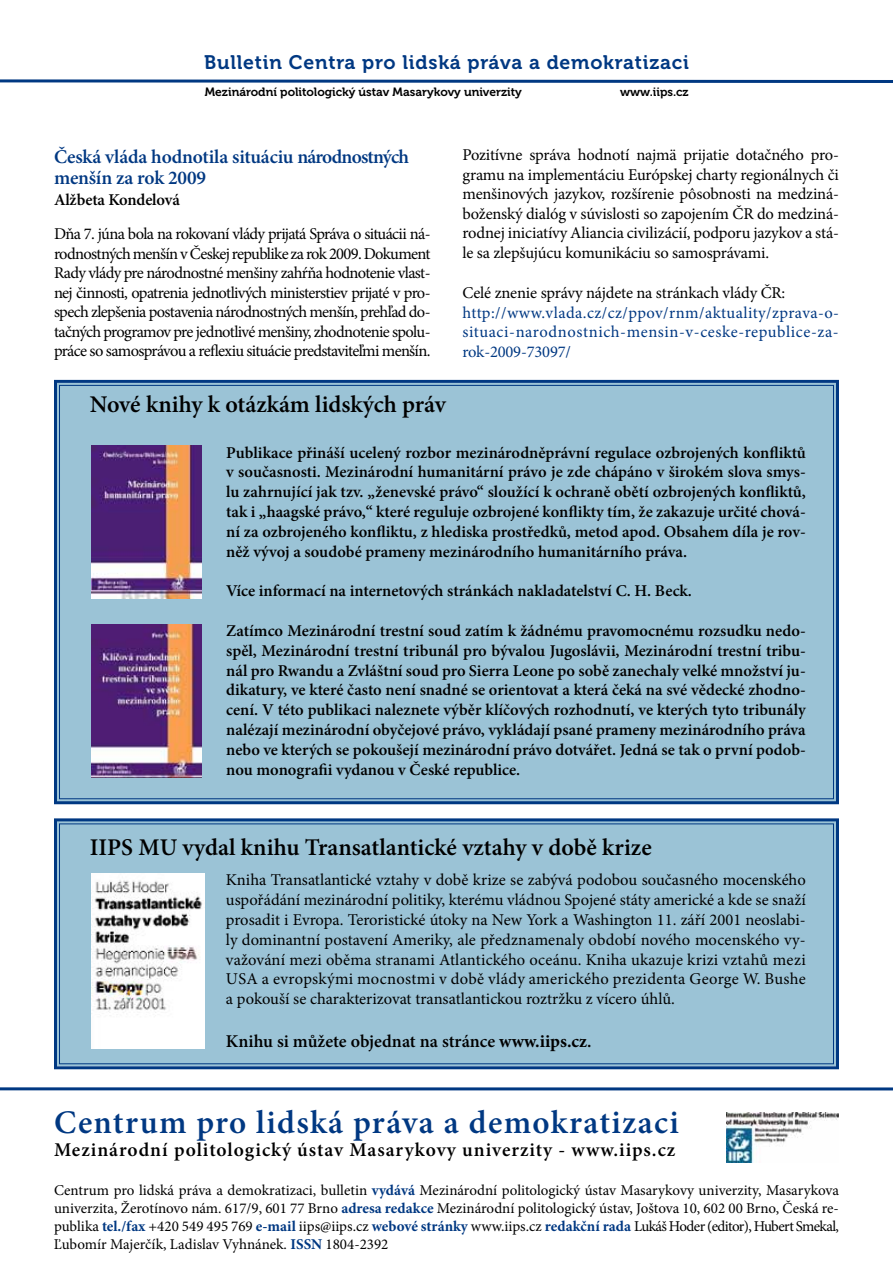
<style>
.page{position:relative;width:893px;height:1263px;background:#fff}
.page>*{position:absolute;margin:0;border:0;box-sizing:border-box;transform-origin:0 0}
.t1{font:600 33px "Minion Pro";letter-spacing:.04em;color:#003882}
.t2{font:600 24px "Minion Pro";color:#000}
.t3{font:600 19.5px "Minion Pro";letter-spacing:.05em;color:#000}
.t4{font:600 19.5px/21px "Minion Pro";letter-spacing:-.01em;color:#003882}
.t5{font:19.5px "Museo 700";letter-spacing:.04em;color:#003882}
.t6{font:600 18px "Minion Pro";color:#000}
.t7{font:16.5px/19.5px "Minion Pro";letter-spacing:-.015em;color:#000;text-align:justify}
.t8{font:600 16.5px/19.8px "Minion Pro";color:#000;text-align:justify}
.t9{font:16.5px/19.5px "Minion Pro";letter-spacing:.035em;color:#003882;text-align:justify}
.t10{font:15px/18px "Minion Pro";letter-spacing:-.005em;color:#000;text-align:justify}
.t11{font:12px "Museo 700";color:#000}
.s1{font-weight:700}
.s2{font-weight:700;color:#003882}
</style>
<div class="page">
<svg style="left:0;top:79px;width:893px;height:4px;background:#3f69a0"></svg>
<img style="left:726px;top:1112px;width:113px;height:50px">
<hr style="left:0;top:1087px;width:893px;height:3px;background:#003882">
<div style="left:54px;top:818px;width:785px;height:252px;background:#9bc3d6"></div>
<div style="left:59px;top:823px;width:775px;height:241px;border:1px solid #003882"></div>
<img style="left:92px;top:873px;width:112px;height:176px">
<div style="left:54px;top:379px;width:785px;height:426px;background:#9bc3d6"></div>
<img style="left:92px;top:445px;width:110px;height:154px">
<img style="left:92px;top:624px;width:109px;height:153px">
<p class="t5" style="left:204px;top:51px;width:486px">Bulletin Centra pro lidská práva a demokratizaci</p>
<p class="t11" style="left:205px;top:85px;width:318px">Mezinárodní politologický ústav Masarykovy univerzity</p>
<p class="t11" style="left:620px;top:85px;width:70px">www.iips.cz</p>
<p class="t4" style="left:54px;top:146px;width:357px">Česká vláda hodnotila situáciu národnostných menšín za rok 2009</p>
<p class="t8" style="left:54px;top:189px;width:127px">Alžbeta Kondelová</p>
<p class="t7" style="left:54px;top:224px;width:378px">Dňa 7. júna bola na rokovaní vlády prijatá Správa o situácii ná&shy;rodnostných menšín v Českej republike za rok 2009. Dokument Rady vlády pre národnostné menšiny zahŕňa hodnotenie vlast&shy;nej činnosti, opatrenia jednotlivých ministerstiev prijaté v pro&shy;spech zlepšenia postavenia národnostných menšín, prehľad do&shy;tačných programov pre jednotlivé menšiny, zhodnotenie spolu&shy;práce so samosprávou a reflexiu situácie predstaviteľmi menšín.</p>
<h2 class="t2" style="left:90px;top:388px;width:358px">Nové knihy k otázkám lidských práv</h2>
<p class="t7" style="left:462px;top:145px;width:378px">Pozitívne správa hodnotí najmä prijatie dotačného pro&shy;gramu na implementáciu Európskej charty regionálnych či menšinových jazykov, rozšírenie pôsobnosti na medziná&shy;boženský dialóg v súvislosti so zapojením ČR do medziná&shy;rodnej iniciatívy Aliancia civilizácií, podporu jazykov a stá&shy;le sa zlepšujúcu komunikáciu so samosprávami.</p>
<p class="t7" style="left:462px;top:283px;width:324px">Celé znenie správy nájdete na stránkach vlády ČR:</p>
<p class="t9" style="left:462px;top:303px;width:378px">http://www.vlada.cz/cz/ppov/rnm/aktuality/zprava-o&shy;situaci-narodnostnich-mensin-v-ceske-republice-za&shy;rok-2009-73097/</p>
<p class="t8" style="left:226px;top:442px;width:581px">Publikace přináší ucelený rozbor mezinárodněprávní regulace ozbrojených konfliktů v současnosti. Mezinárodní humanitární právo je zde chápáno v širokém slova smys&shy;lu zahrnující jak tzv. „ženevské právo“ sloužící k ochraně obětí ozbrojených konfliktů, tak i „haagské právo,“ které reguluje ozbrojené konflikty tím, že zakazuje určité chová&shy;ní za ozbrojeného konfliktu, z hlediska prostředků, metod apod. Obsahem díla je rov&shy;něž vývoj a soudobé prameny mezinárodního humanitárního práva.</p>
<p class="t8" style="left:226px;top:581px;width:467px">Více informací na internetových stránkách nakladatelství C. H. Beck.</p>
<p class="t8" style="left:226px;top:621px;width:581px">Zatímco Mezinárodní trestní soud zatím k žádnému pravomocnému rozsudku nedo&shy;spěl, Mezinárodní trestní tribunál pro bývalou Jugoslávii, Mezinárodní trestní tribu&shy;nál pro Rwandu a Zvláštní soud pro Sierra Leone po sobě zanechaly velké množství ju&shy;dikatury, ve které často není snadné se orientovat a která čeká na své vědecké zhodno&shy;cení. V této publikaci naleznete výběr klíčových rozhodnutí, ve kterých tyto tribunály nalézají mezinárodní obyčejové právo, vykládají psané prameny mezinárodního práva nebo ve kterých se pokoušejí mezinárodní právo dotvářet. Jedná se tak o první podob&shy;nou monografii vydanou v České republice.</p>
<h2 class="t2" style="left:90px;top:830px;width:564px">IIPS MU vydal knihu Transatlantické vztahy v době krize</h2>
<p class="t7" style="left:226px;top:870px;width:581px">Kniha Transatlantické vztahy v době krize se zabývá podobou současného mocenského uspořádání mezinárodní politiky, kterému vládnou Spojené státy americké a kde se snaží prosadit i Evropa. Teroristické útoky na New York a Washington 11. září 2001 neoslabi&shy;ly dominantní postavení Ameriky, ale předznamenaly období nového mocenského vy&shy;važování mezi oběma stranami Atlantického oceánu. Kniha ukazuje krizi vztahů mezi USA a evropskými mocnostmi v době vlády amerického prezidenta George W. Bushe a pokouší se charakterizovat transatlantickou roztržku z vícero úhlů.</p>
<p class="t6" style="left:226px;top:1029px;width:367px">Knihu si můžete objednat na stránce <span class="s1">www.iips.cz</span>.</p>
<h1 class="t1" style="left:54px;top:1099px;width:626px">Centrum pro lidská práva a demokratizaci</h1>
<p class="t3" style="left:54px;top:1136px;width:623px">Mezinárodní politologický ústav Masarykovy univerzity - www.iips.cz</p>
<p class="t10" style="left:54px;top:1181px;width:786px">Centrum pro lidská práva a demokratizaci, bulletin <span class="s2">vydává</span> Mezinárodní politologický ústav Masarykovy univerzity, Masarykova univerzita, Žerotínovo nám. 617/9, 601 77 Brno <span class="s2">adresa redakce</span> Mezinárodní politologický ústav, Joštova 10, 602 00 Brno, Česká re&shy;publika <span class="s2">tel./fax</span> +420 549 495 769 <span class="s2">e-mail</span> iips@iips.cz <span class="s2">webové stránky</span> www.iips.cz <span class="s2">redakční rada</span> Lukáš Hoder (editor), Hubert Smekal, Ľubomír Majerčík, Ladislav Vyhnánek. <span class="s2">ISSN</span> 1804-2392</p>
</div>
